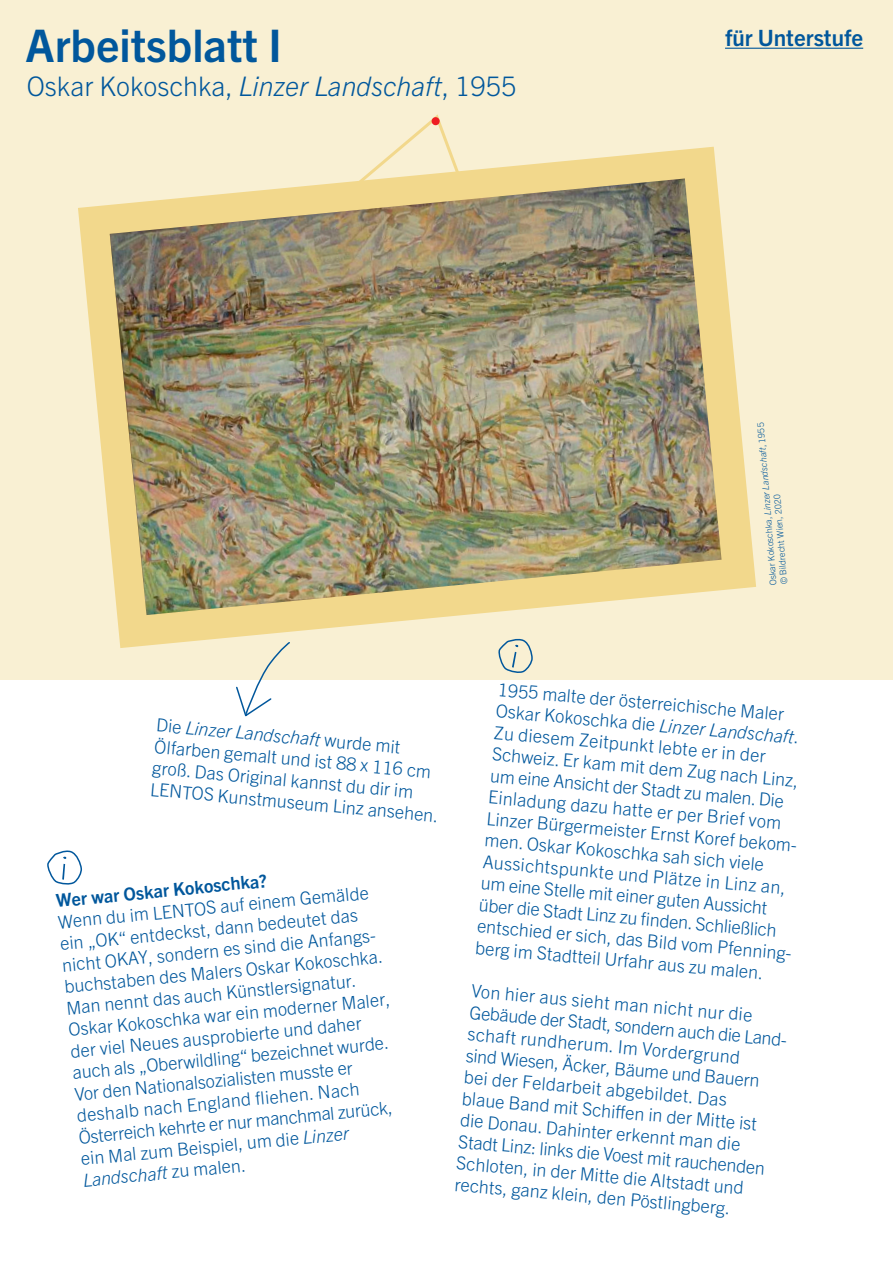
<style>
.page{position:relative;width:893px;height:1263px;background:#fff}
.page>*{position:absolute;margin:0;border:0;box-sizing:border-box;transform-origin:0 0}
.t1{font:700 45px "Trade Gothic Next LT Pro";color:#01579c}
.t2{font:300 27px "Trade Gothic Next LT Pro";color:#01579c}
.t3{font:700 22.5px "Trade Gothic Next LT Pro";color:#01579c}
.t4{font:300 18px/21.6px "Trade Gothic Next LT Pro";color:#01579c}
.t5{font:700 18px "Trade Gothic Next LT Pro";color:#01579c}
.t6{font:300 9px/10.8px "Trade Gothic Next LT Pro";color:#01579c}
.s1{font-style:italic}
</style>
<div class="page">
<div style="left:0;top:0;width:893px;height:679px;background:#f9f0d3"></div>
<svg style="left:78px;top:147px;width:678px;height:501px"></svg>
<hr style="left:725px;top:48px;width:138px;height:1px;background:#01579c">
<img style="left:110px;top:178px;width:611px;height:437px">
<svg style="left:498px;top:638px;width:35px;height:35px"></svg>
<svg style="left:235px;top:641px;width:56px;height:76px"></svg>
<svg style="left:47px;top:850px;width:35px;height:35px"></svg>
<svg style="left:343px;top:114px;width:122px;height:83px"></svg>
<div style="left:432px;top:117px;width:8px;height:8px;background:#ee1d23;border-radius:50%"></div>
<h1 class="t1" style="left:26px;top:14px;width:258px">Arbeitsblatt I</h1>
<h2 class="t2" style="left:27px;top:67px;width:491px">Oskar Kokoschka, <span class="s1">Linzer Landschaft</span>, 1955</h2>
<p class="t3" style="left:725px;top:22px;width:140px">für Unterstufe</p>
<p class="t6" style="left:768px;top:586px;width:165px;rotate:-95deg">Oskar Kokoschka, <span class="s1">Linzer Landschaft</span>, 1955 © Bildrecht Wien, 2020</p>
<p class="t4" style="left:157px;top:713px;width:291px;rotate:5deg">Die <span class="s1">Linzer Landschaft</span> wurde mit Ölfarben gemalt und ist 88 x 116 cm groß. Das Original kannst du dir im LENTOS Kunstmuseum Linz ansehen.</p>
<p class="t5" style="left:55px;top:887px;width:213px;rotate:-5deg">Wer war Oskar Kokoschka?</p>
<p class="t4" style="left:57px;top:909px;width:326px;rotate:-5deg">Wenn du im LENTOS auf einem Gemälde ein „OK“ entdeckst, dann bedeutet das nicht OKAY, sondern es sind die Anfangs&shy;buchstaben des Malers Oskar Kokoschka.<br>Man nennt das auch Künstlersignatur.<br>Oskar Kokoschka war ein moderner Maler, der viel Neues ausprobierte und daher auch als „Oberwildling“ bezeichnet wurde.<br>Vor den Nationalsozialisten musste er deshalb nach England fl iehen. Nach Österreich kehrte er nur manchmal zurück, ein Mal zum Beispiel, um die <span class="s1">Linzer Landschaft</span> zu malen.</p>
<p class="t4" style="left:499px;top:677px;width:323px;rotate:5deg">1955 malte der österreichische Maler Oskar Kokoschka die <span class="s1">Linzer Landschaft</span>.<br>Zu diesem Zeitpunkt lebte er in der Schweiz. Er kam mit dem Zug nach Linz, um eine Ansicht der Stadt zu malen. Die Einladung dazu hatte er per Brief vom Linzer Bürgermeister Ernst Koref bekom&shy;men. Oskar Kokoschka sah sich viele Aussichtspunkte und Plätze in Linz an, um eine Stelle mit einer guten Aussicht über die Stadt Linz zu fi nden. Schließlich entschied er sich, das Bild vom Pfenning&shy;berg im Stadtteil Urfahr aus zu malen.</p>
<p class="t4" style="left:473px;top:978px;width:325px;rotate:5deg">Von hier aus sieht man nicht nur die Gebäude der Stadt, sondern auch die Land&shy;schaft rundherum. Im Vordergrund<br>sind Wiesen, Äcker, Bäume und Bauern<br>bei der Feldarbeit abgebildet. Das<br>blaue Band mit Schiff en in der Mitte ist die Donau. Dahinter erkennt man die Stadt Linz: links die Voest mit rauchenden Schloten, in der Mitte die Altstadt und rechts, ganz klein, den Pöstlingberg.</p>
</div>
